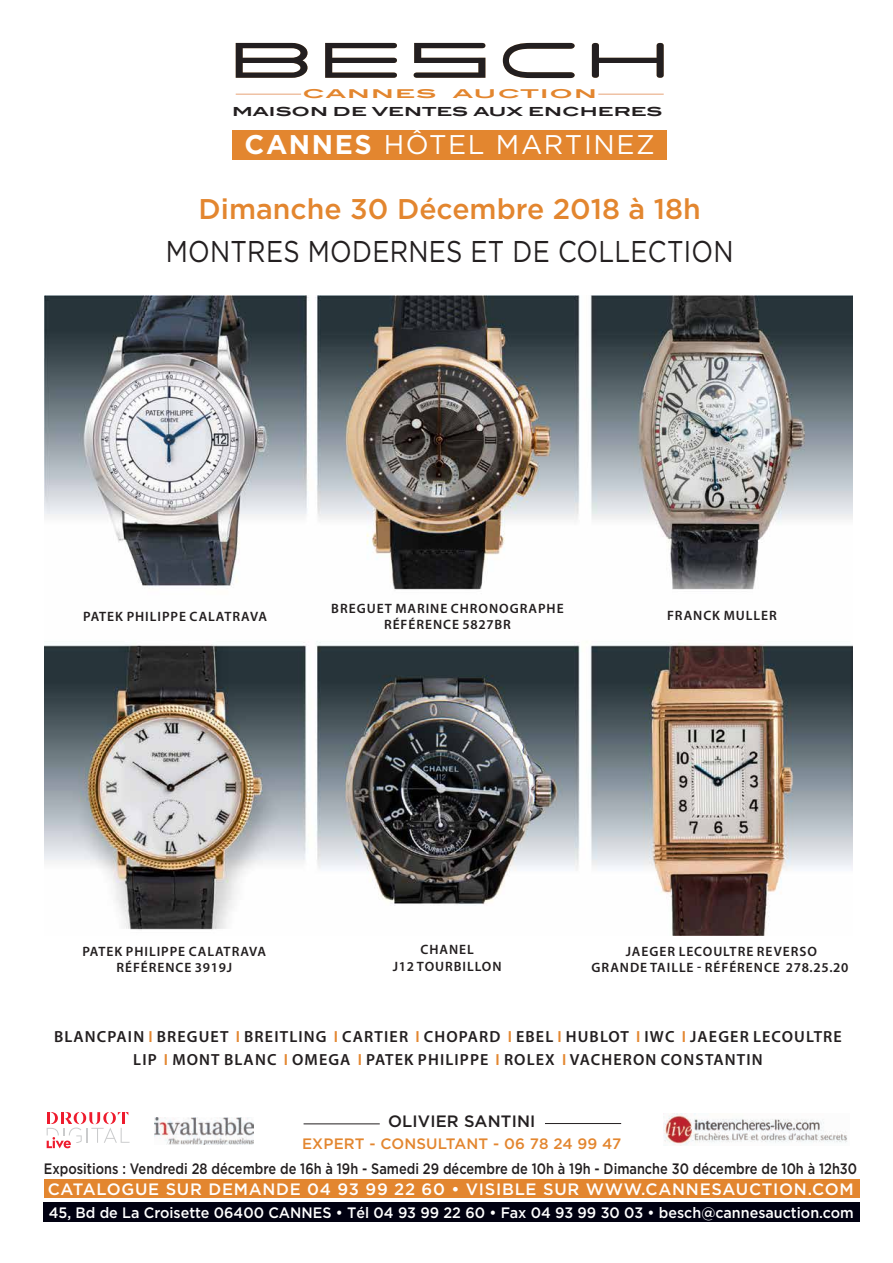
<style>
.page{position:relative;width:893px;height:1263px;background:#fff}
.page>*{position:absolute;margin:0;border:0;box-sizing:border-box;transform-origin:0 0}
.t1{font:30px "Gotham";letter-spacing:.01em;color:#231f20;scale:.85 1}
.t2{font:500 28.5px "Gotham";color:#e3862f}
.t3{font:27px "Gotham";letter-spacing:.06em;color:#fff}
.t4{font:500 16.5px "Gotham";letter-spacing:.045em;color:#fff}
.t5{font:500 16.5px "Gotham";letter-spacing:.01em;color:#231f20}
.t6{font:600 16.2px/23.2px "Myriad Pro";letter-spacing:.07em;color:#231f20;text-align:center}
.t7{font:500 15px "Gotham";color:#231f20;scale:.85 1}
.t8{font:500 15px "Gotham";color:#fff;scale:.95 1}
.t9{font:500 15px "Gotham";letter-spacing:.01em;color:#e3862f}
.t10{font:600 13.5px/16.4px "Myriad Pro";letter-spacing:.07em;color:#231f20;text-align:center}
.t11{font:700 12.45px "Blair ITC";letter-spacing:-.005em;color:#231f20;scale:1.3 1}
.t12{font:700 12.15px "Blair ITC";letter-spacing:.045em;color:#e3862f;scale:1.69 1}
.s1{font-weight:700}
.s2{color:#e3862f}
</style>
<div class="page">
<img style="left:45px;top:295px;width:807px;height:640px">
<div style="left:232px;top:130px;width:435px;height:30px;background:#e3862f"></div>
<svg style="left:236px;top:43px;width:428px;height:35px"></svg>
<hr style="left:598px;top:94px;width:66px;height:1px;background:#e7a378">
<hr style="left:236px;top:94px;width:65px;height:1px;background:#e7a378">
<div style="left:44px;top:1179px;width:816px;height:18px;background:#e3862f"></div>
<img style="left:154px;top:1117px;width:99px;height:27px">
<svg style="left:47px;top:1112px;width:82px;height:36px"></svg>
<img style="left:663px;top:1113px;width:185px;height:32px">
<div style="left:43px;top:1201px;width:817px;height:20px;background:#010111"></div>
<hr style="left:304px;top:1123px;width:76px;height:1px;background:#231f20">
<hr style="left:545px;top:1123px;width:76px;height:1px;background:#231f20">
<p class="t12" style="left:303px;top:86px;width:81px">CANNES</p>
<p class="t12" style="left:453px;top:86px;width:87px">AUCTION</p>
<p class="t11" style="left:232px;top:104px;width:333px">MAISON DE VENTES AUX ENCHERES</p>
<h3 class="t3" style="left:244px;top:127px;width:412px"><span class="s1">CANNES</span> HÔTEL MARTINEZ</h3>
<h2 class="t2" style="left:199px;top:193px;width:504px">Dimanche 30 Décembre 2018 à 18h</h2>
<h1 class="t1" style="left:166px;top:232px;width:669px">MONTRES MODERNES ET DE COLLECTION</h1>
<p class="t10" style="left:331px;top:600px;width:234px">BREGUET MARINE CHRONOGRAPHE<br>RÉFÉRENCE 5827BR</p>
<p class="t10" style="left:83px;top:608px;width:185px">PATEK PHILIPPE CALATRAVA</p>
<p class="t10" style="left:667px;top:607px;width:111px">FRANCK MULLER</p>
<p class="t10" style="left:82px;top:942px;width:185px">PATEK PHILIPPE CALATRAVA<br>RÉFÉRENCE 3919J</p>
<p class="t10" style="left:393px;top:941px;width:110px">CHANEL<br>J12 TOURBILLON</p>
<p class="t10" style="left:592px;top:942px;width:258px">JAEGER LECOULTRE REVERSO<br>GRANDE TAILLE - RÉFÉRENCE 278.25.20</p>
<p class="t6" style="left:54px;top:1024px;width:789px">BLANCPAIN <span class="s2">I</span> BREGUET <span class="s2">I</span> BREITLING <span class="s2">I</span> CARTIER <span class="s2">I</span> CHOPARD <span class="s2">I</span> EBEL <span class="s2">I</span> HUBLOT <span class="s2">I</span> IWC <span class="s2">I</span> JAEGER LECOULTRE<br>LIP <span class="s2">I</span> MONT BLANC <span class="s2">I</span> OMEGA <span class="s2">I</span> PATEK PHILIPPE <span class="s2">I</span> ROLEX <span class="s2">I</span> VACHERON CONSTANTIN</p>
<p class="t5" style="left:388px;top:1111px;width:149px">OLIVIER SANTINI</p>
<p class="t9" style="left:302px;top:1134px;width:321px">EXPERT - CONSULTANT - 06 78 24 99 47</p>
<p class="t7" style="left:44px;top:1159px;width:958px">Expositions : Vendredi 28 décembre de 16h à 19h - Samedi 29 décembre de 10h à 19h - Dimanche 30 décembre de 10h à 12h30</p>
<p class="t4" style="left:48px;top:1179px;width:807px">CATALOGUE SUR DEMANDE 04 93 99 22 60 • VISIBLE SUR WWW.CANNESAUCTION.COM</p>
<p class="t8" style="left:49px;top:1203px;width:849px">45, Bd de La Croisette 06400 CANNES • Tél 04 93 99 22 60 • Fax 04 93 99 30 03 • besch@cannesauction.com</p>
</div>
